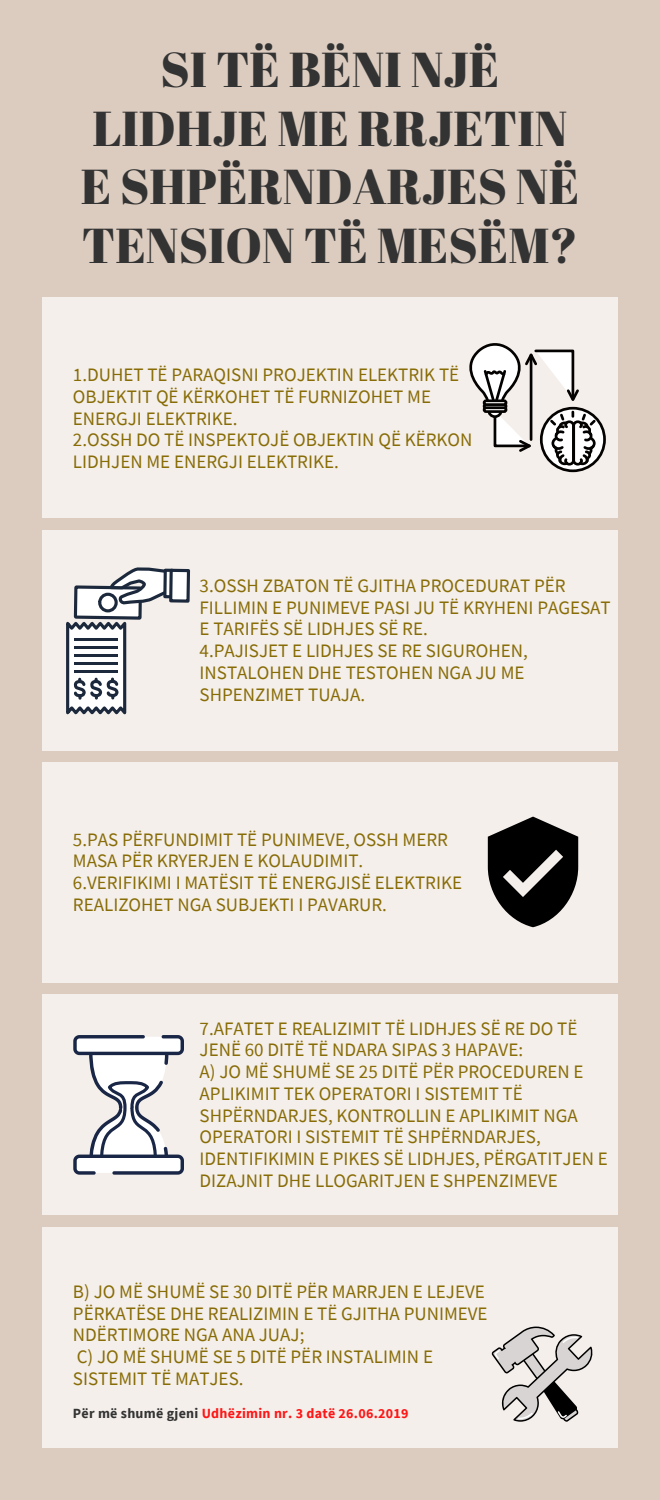
<style>
.page{position:relative;width:660px;height:1500px;background:#dcccc0}
.page>*{position:absolute;margin:0;border:0;box-sizing:border-box;transform-origin:0 0}
.t1{font:49px/58.5px "Abril Fatface";color:#333;text-align:center}
.t2{font:19px/21.8px "Source Sans Pro";color:#886c06}
.t3{font:700 14px "Source Sans Pro";letter-spacing:.02em;color:#ff1616}
.s1{color:#333}
</style>
<div class="page">
<div style="left:42px;top:298px;width:576px;height:220px;background:#f4efeb"></div>
<div style="left:42px;top:530px;width:576px;height:221px;background:#f4efeb"></div>
<div style="left:42px;top:762px;width:576px;height:220px;background:#f4efeb"></div>
<div style="left:42px;top:995px;width:576px;height:220px;background:#f4efeb"></div>
<div style="left:42px;top:1227px;width:576px;height:220px;background:#f4efeb"></div>
<svg style="left:541px;top:408px;width:64px;height:63px"></svg>
<div style="left:540px;top:407px;width:66px;height:65px;border:3px solid #040200;border-radius:50%"></div>
<svg style="left:469px;top:343px;width:129px;height:124px"></svg>
<svg style="left:66px;top:567px;width:124px;height:147px"></svg>
<hr style="left:75px;top:638px;width:43px;height:2px;background:#1c293c">
<hr style="left:75px;top:646px;width:43px;height:2px;background:#1c293c">
<hr style="left:75px;top:654px;width:43px;height:3px;background:#1c293c">
<hr style="left:75px;top:662px;width:43px;height:3px;background:#1c293c">
<hr style="left:75px;top:671px;width:43px;height:2px;background:#1c293c">
<svg style="left:488px;top:817px;width:90px;height:110px"></svg>
<svg style="left:73px;top:1035px;width:111px;height:140px"></svg>
<svg style="left:492px;top:1326px;width:101px;height:96px"></svg>
<p class="t1" style="left:81px;top:39px;width:500px">SI TË BËNI NJË<br>LIDHJE ME RRJETIN<br>E SHPËRNDARJES NË<br>TENSION TË MESËM?</p>
<p class="t2" style="left:73px;top:364px;width:388px">1.DUHET TË PARAQISNI PROJEKTIN ELEKTRIK TË<br>OBJEKTIT QË KËRKOHET TË FURNIZOHET ME<br>ENERGJI ELEKTRIKE.</p>
<p class="t2" style="left:73px;top:429px;width:401px">2.OSSH DO TË INSPEKTOJË OBJEKTIN QË KËRKON<br>LIDHJEN ME ENERGJI ELEKTRIKE.</p>
<p class="t2" style="left:200px;top:574px;width:413px">3.OSSH ZBATON TË GJITHA PROCEDURAT PËR<br>FILLIMIN E PUNIMEVE PASI JU TË KRYHENI PAGESAT<br>E TARIFËS SË LIDHJES SË RE.</p>
<p class="t2" style="left:200px;top:640px;width:330px">4.PAJISJET E LIDHJES SE RE SIGUROHEN,<br>INSTALOHEN DHE TESTOHEN NGA JU ME<br>SHPENZIMET TUAJA.</p>
<p class="t2" style="left:73px;top:828px;width:377px">5.PAS PËRFUNDIMIT TË PUNIMEVE, OSSH MERR<br>MASA PËR KRYERJEN E KOLAUDIMIT.</p>
<p class="t2" style="left:73px;top:871px;width:391px">6.VERIFIKIMI I MATËSIT TË ENERGJISË ELEKTRIKE<br>REALIZOHET NGA SUBJEKTI I PAVARUR.</p>
<p class="t2" style="left:200px;top:1017px;width:379px">7.AFATET E REALIZIMIT TË LIDHJES SË RE DO TË<br>JENË 60 DITË TË NDARA SIPAS 3 HAPAVE:</p>
<p class="t2" style="left:200px;top:1060px;width:410px">A) JO MË SHUMË SE 25 DITË PËR PROCEDUREN E APLIKIMIT TEK OPERATORI I SISTEMIT TË SHPËRNDARJES, KONTROLLIN E APLIKIMIT NGA OPERATORI I SISTEMIT TË SHPËRNDARJES, IDENTIFIKIMIN E PIKES SË LIDHJES, PËRGATITJEN E DIZAJNIT DHE LLOGARITJEN E SHPENZIMEVE</p>
<p class="t2" style="left:73px;top:1280px;width:416px">B) JO MË SHUMË SE 30 DITË PËR MARRJEN E LEJEVE<br>PËRKATËSE DHE REALIZIMIN E TË GJITHA PUNIMEVE<br>NDËRTIMORE NGA ANA JUAJ;</p>
<p class="t2" style="left:73px;top:1345px;width:362px">C) JO MË SHUMË SE 5 DITË PËR INSTALIMIN E<br>SISTEMIT TË MATJES.</p>
<p class="t3" style="left:73px;top:1405px;width:337px"><span class="s1">Për më shumë gjeni</span> Udhëzimin nr. 3 datë 26.06.2019</p>
</div>
